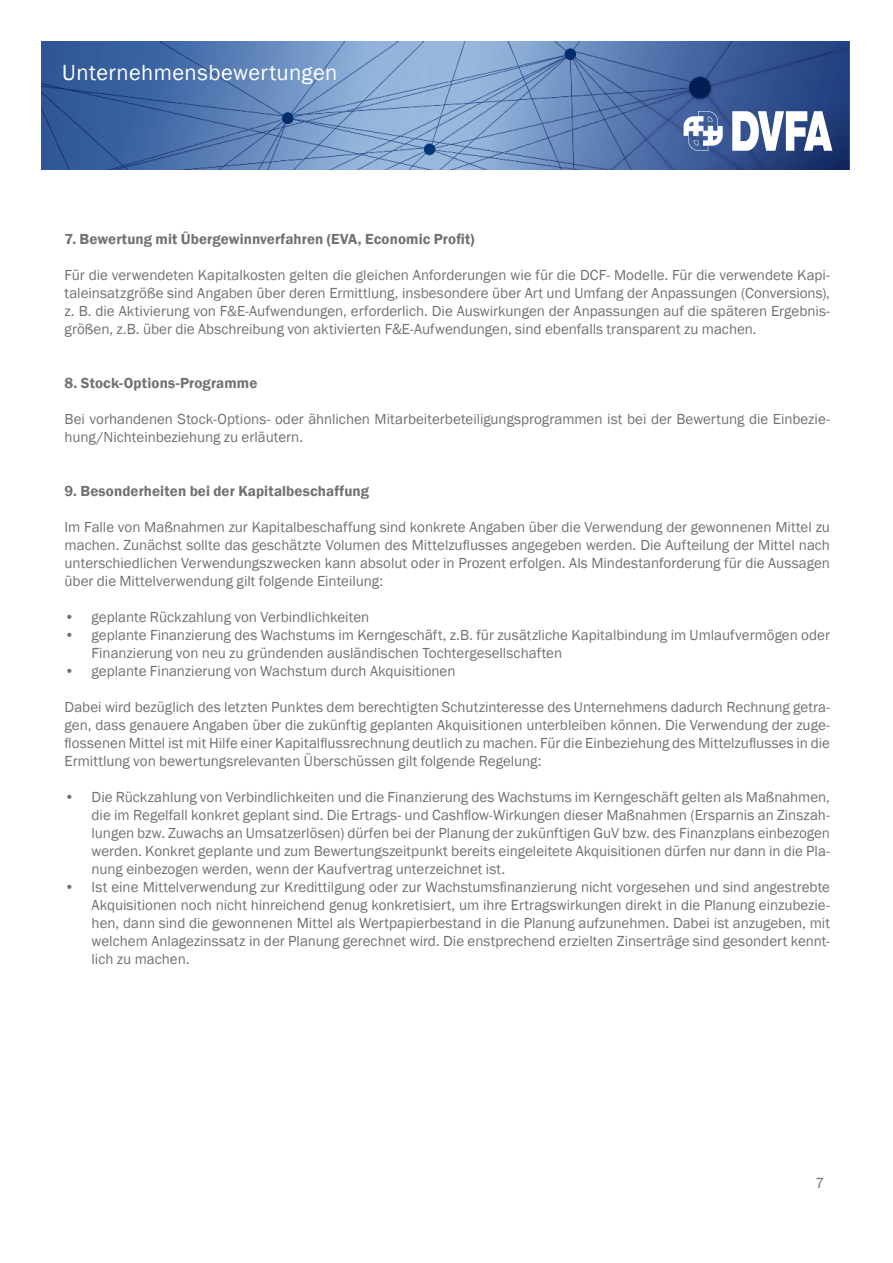
<style>
.page{position:relative;width:893px;height:1263px;background:#fff}
.page>*{position:absolute;margin:0;border:0;box-sizing:border-box;transform-origin:0 0}
.t1{font:22.5px "Franklin Gothic";letter-spacing:.02em;color:#fff}
.t2{font:15px/18px "Franklin Gothic";color:#717074;text-align:justify}
.t3{font:600 15px "Franklin Gothic";letter-spacing:.005em;color:#717074}
</style>
<div class="page">
<img style="left:41px;top:42px;width:808px;height:127px">
<svg style="left:732px;top:111px;width:100px;height:40px"></svg>
<svg style="left:684px;top:111px;width:39px;height:40px"></svg>
<h1 class="t1" style="left:62px;top:58px;width:277px">Unternehmensbewertungen</h1>
<p class="t3" style="left:65px;top:230px;width:411px">7. Bewertung mit Übergewinnverfahren (EVA, Economic Profit)</p>
<p class="t2" style="left:65px;top:267px;width:767px">Für die verwendeten Kapitalkosten gelten die gleichen Anforderungen wie für die DCF- Modelle. Für die verwendete Kapi&shy;taleinsatzgröße sind Angaben über deren Ermittlung, insbesondere über Art und Umfang der Anpassungen (Conversions), z. B. die Aktivierung von F&amp;E-Aufwendungen, erforderlich. Die Auswirkungen der Anpassungen auf die späteren Ergebnis&shy;größen, z.B. über die Abschreibung von aktivierten F&amp;E-Aufwendungen, sind ebenfalls transparent zu machen.</p>
<p class="t3" style="left:65px;top:374px;width:194px">8. Stock-Options-Programme</p>
<p class="t2" style="left:65px;top:411px;width:767px">Bei vorhandenen Stock-Options- oder ähnlichen Mitarbeiterbeteiligungsprogrammen ist bei der Bewertung die Einbezie&shy;hung/Nichteinbeziehung zu erläutern.</p>
<p class="t3" style="left:65px;top:482px;width:306px">9. Besonderheiten bei der Kapitalbeschaffung</p>
<p class="t2" style="left:65px;top:519px;width:767px">Im Falle von Maßnahmen zur Kapitalbeschaffung sind konkrete Angaben über die Verwendung der gewonnenen Mittel zu machen. Zunächst sollte das geschätzte Volumen des Mittelzuflusses angegeben werden. Die Aufteilung der Mittel nach unterschiedlichen Verwendungszwecken kann absolut oder in Prozent erfolgen. Als Mindestanforderung für die Aussagen über die Mittelverwendung gilt folgende Einteilung:</p>
<p class="t2" style="left:65px;top:609px;width:306px">• geplante Rückzahlung von Verbindlichkeiten</p>
<p class="t2" style="left:92px;top:627px;width:740px;text-indent:-27px">• geplante Finanzierung des Wachstums im Kerngeschäft, z.B. für zusätzliche Kapitalbindung im Umlaufvermögen oder<br>Finanzierung von neu zu gründenden ausländischen Tochtergesellschaften</p>
<p class="t2" style="left:65px;top:663px;width:392px">• geplante Finanzierung von Wachstum durch Akquisitionen</p>
<p class="t2" style="left:65px;top:699px;width:767px">Dabei wird bezüglich des letzten Punktes dem berechtigten Schutzinteresse des Unternehmens dadurch Rechnung getra&shy;gen, dass genauere Angaben über die zukünftig geplanten Akquisitionen unterbleiben können. Die Verwendung der zuge&shy;flossenen Mittel ist mit Hilfe einer Kapitalflussrechnung deutlich zu machen. Für die Einbeziehung des Mittelzuflusses in die Ermittlung von bewertungsrelevanten Überschüssen gilt folgende Regelung:</p>
<p class="t2" style="left:92px;top:789px;width:740px;text-indent:-27px">• Die Rückzahlung von Verbindlichkeiten und die Finanzierung des Wachstums im Kerngeschäft gelten als Maßnahmen, die im Regelfall konkret geplant sind. Die Ertrags- und Cashflow-Wirkungen dieser Maßnahmen (Ersparnis an Zinszah&shy;lungen bzw. Zuwachs an Umsatzerlösen) dürfen bei der Planung der zukünftigen GuV bzw. des Finanzplans einbezogen werden. Konkret geplante und zum Bewertungszeitpunkt bereits eingeleitete Akquisitionen dürfen nur dann in die Pla&shy;nung einbezogen werden, wenn der Kaufvertrag unterzeichnet ist.</p>
<p class="t2" style="left:92px;top:879px;width:740px;text-indent:-27px">• Ist eine Mittelverwendung zur Kredittilgung oder zur Wachstumsfinanzierung nicht vorgesehen und sind angestrebte Akquisitionen noch nicht hinreichend genug konkretisiert, um ihre Ertragswirkungen direkt in die Planung einzubezie&shy;hen, dann sind die gewonnenen Mittel als Wertpapierbestand in die Planung aufzunehmen. Dabei ist anzugeben, mit welchem Anlagezinssatz in der Planung gerechnet wird. Die enstprechend erzielten Zinserträge sind gesondert kennt&shy;lich zu machen.</p>
<p class="t2" style="left:815px;top:1174px;width:10px">7</p>
</div>
